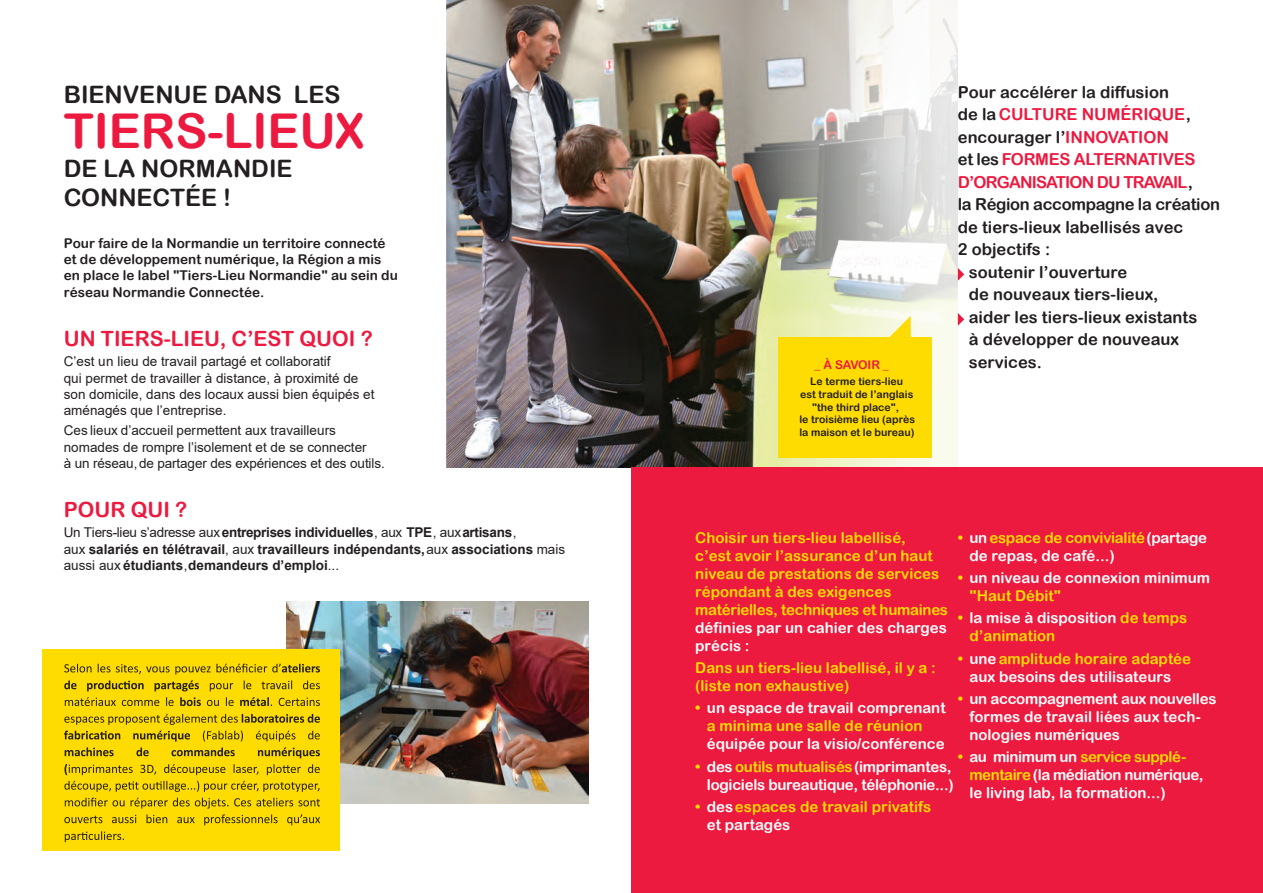
<style>
.page{position:relative;width:1263px;height:893px;background:#fff}
.page>*{position:absolute;margin:0;border:0;box-sizing:border-box;transform-origin:0 0}
.t1{font:48px "Arial Rounded MT Bold";color:#ed1a40}
.t2{font:24px/28.8px "Arial Rounded MT Bold";color:#231f20}
.t3{font:21px "Arial Rounded MT Bold";color:#ed1a40}
.t4{font:16.5px "Arial Rounded MT Bold";color:#231f20}
.t5{font:16.5px "Arial Rounded MT Bold";letter-spacing:-.02em;color:#231f20}
.t6{font:16.5px "Arial Rounded MT Bold";letter-spacing:-.05em;color:#ed1a40}
.t7{font:16.5px "Arial Rounded MT Bold";letter-spacing:-.02em;color:#ed1a40}
.t8{font:16.5px "Arial Rounded MT Bold";color:#ed1a40}
.t9{font:15px/18px "Arial Rounded MT Bold";color:#fff}
.t10{font:15px/18px "Arial Rounded MT Bold";color:#ffdc01}
.t11{font:15px/18px "Arial Rounded MT Bold";letter-spacing:-.02em;color:#fff;text-align:right}
.t12{font:15px/18px "Arial Rounded MT Bold";letter-spacing:-.03em;color:#fff}
.t13{font:13.5px/16.2px "Arial";color:#231f20}
.t14{font:700 13.5px/16.2px "Arial";color:#231f20}
.t15{font:13.5px/16.2px "Arial Rounded MT Bold";color:#231f20}
.t16{font:12px "Arial Rounded MT Bold";letter-spacing:-.015em;color:#ed1a40}
.t17{font:10.5px/12.6px "Arial Rounded MT Bold";color:#231f20;text-align:center}
.s1{color:#231f20}
.s2{color:#ed1a40}
.s3{font-weight:400}
.s4{color:#ffdc01}
.s5{color:#fff}
</style>
<div class="page">
<img style="left:446px;top:0;width:512px;height:468px">
<div style="left:631px;top:468px;width:632px;height:425px;background:#ed1a40"></div>
<img style="left:286px;top:602px;width:303px;height:201px">
<svg style="left:958px;top:268px;width:6px;height:13px"></svg>
<svg style="left:958px;top:313px;width:6px;height:13px"></svg>
<div style="left:778px;top:337px;width:154px;height:120px;background:#ffdc01"></div>
<div style="left:43px;top:649px;width:297px;height:201px;background:#ffdc01"></div>
<svg style="left:64px;top:664px;width:256px;height:27px"></svg>
<svg style="left:65px;top:697px;width:255px;height:9px"></svg>
<svg style="left:64px;top:714px;width:256px;height:44px"></svg>
<svg style="left:64px;top:764px;width:256px;height:11px"></svg>
<svg style="left:64px;top:781px;width:256px;height:11px"></svg>
<svg style="left:64px;top:798px;width:256px;height:27px"></svg>
<svg style="left:65px;top:831px;width:59px;height:11px"></svg>
<svg style="left:889px;top:316px;width:22px;height:21px"></svg>
<p class="t4" style="left:958px;top:82px;width:213px">Pour accélérer la diffusion</p>
<p class="t8" style="left:958px;top:105px;width:235px"><span class="s1">de la</span> CULTURE NUMÉRIQUE<span class="s1">,</span></p>
<p class="t4" style="left:958px;top:127px;width:213px">encourager l’<span class="s2">INNOVATION</span></p>
<p class="t7" style="left:958px;top:150px;width:239px"><span class="s1">et les</span> FORMES ALTERNATIVES</p>
<p class="t6" style="left:958px;top:172px;width:237px">D’ORGANISATION DU TRAVAIL<span class="s1">,</span></p>
<p class="t5" style="left:958px;top:195px;width:264px">la Région accompagne la création</p>
<p class="t4" style="left:958px;top:217px;width:227px">de tiers-lieux labellisés avec</p>
<p class="t4" style="left:958px;top:240px;width:94px">2 objectifs :</p>
<p class="t4" style="left:969px;top:262px;width:160px">soutenir l’ouverture</p>
<p class="t4" style="left:969px;top:285px;width:191px">de nouveaux tiers-lieux,</p>
<p class="t4" style="left:969px;top:307px;width:230px">aider les tiers-lieux existants</p>
<p class="t4" style="left:969px;top:330px;width:212px">à développer de nouveaux</p>
<h2 class="t2" style="left:64px;top:80px;width:278px">BIENVENUE DANS LES</h2>
<h1 class="t1" style="left:64px;top:103px;width:302px">TIERS-LIEUX</h1>
<h2 class="t2" style="left:64px;top:154px;width:230px">DE LA NORMANDIE<br>CONNECTÉE !</h2>
<p class="t15" style="left:64px;top:235px;width:336px">Pour faire de la Normandie un territoire connecté et de développement numérique, la Région a mis en place le label "Tiers-Lieu Normandie" au sein du réseau Normandie Connectée.</p>
<h3 class="t3" style="left:64px;top:326px;width:310px">UN TIERS-LIEU, C’EST QUOI ?</h3>
<p class="t13" style="left:64px;top:353px;width:312px">C’est un lieu de travail partagé et collaboratif<br>qui permet de travailler à distance, à proximité de son domicile, dans des locaux aussi bien équipés et aménagés que l’entreprise.</p>
<p class="t13" style="left:64px;top:422px;width:322px">Ces lieux d’accueil permettent aux travailleurs nomades de rompre l’isolement et de se connecter<br>à un réseau,de partager des expériences et des outils.</p>
<h3 class="t3" style="left:64px;top:497px;width:125px">POUR QUI ?</h3>
<p class="t14" style="left:64px;top:525px;width:503px"><span class="s3">Un Tiers-lieu s’adresse aux</span> entreprises individuelles<span class="s3">, aux</span> TPE<span class="s3">, aux</span> artisans<span class="s3">,<br>aux</span> salariés en télétravail<span class="s3">, aux</span> travailleurs indépendants, <span class="s3">aux</span> associations <span class="s3">mais aussi aux</span> étudiants<span class="s3">,</span>demandeurs d’emploi<span class="s3">...</span></p>
<p class="t10" style="left:695px;top:528px;width:254px">Choisir un tiers-lieu labellisé,<br>c’est avoir l’assurance d’un haut niveau de prestations de services répondant à des exigences matérielles, techniques et humaines</p>
<p class="t9" style="left:695px;top:618px;width:253px">définies par un cahier des charges précis :</p>
<p class="t10" style="left:695px;top:659px;width:242px">Dans un tiers-lieu labellisé, il y a : (liste non exhaustive)</p>
<p class="t9" style="left:707px;top:699px;width:240px;text-indent:-12px"><span class="s4">•</span> un espace de travail comprenant <span class="s4">a minima une salle de réunion</span></p>
<p class="t9" style="left:707px;top:735px;width:239px">équipée pour la visio/conférence</p>
<p class="t11" style="left:695px;top:757px;width:260px"><span class="s4">•</span> des <span class="s4">outils mutualisés</span>(imprimantes, logiciels bureautique, téléphonie...)</p>
<p class="t10" style="left:707px;top:797px;width:226px;text-indent:-12px">• <span class="s5">des</span> espaces de travail privatifs <span class="s5">et partagés</span></p>
<p class="t16" style="left:814px;top:357px;width:76px">_ À SAVOIR _</p>
<p class="t4" style="left:969px;top:352px;width:75px">services.</p>
<p class="t17" style="left:799px;top:375px;width:117px">Le terme tiers-lieu<br>est traduit de l’anglais "the third place",<br>le troisième lieu (après la maison et le bureau)</p>
<p class="t11" style="left:969px;top:528px;width:239px;text-align:left;text-indent:-12px"><span class="s4">•</span> un <span class="s4">espace de convivialité</span> (partage de repas, de café...)</p>
<p class="t9" style="left:969px;top:569px;width:242px;text-indent:-12px"><span class="s4">•</span> un niveau de connexion minimum <span class="s4">"Haut Débit"</span></p>
<p class="t10" style="left:969px;top:609px;width:219px;text-indent:-12px">• <span class="s5">la mise à disposition</span> de temps d’animation</p>
<p class="t9" style="left:958px;top:649px;width:235px;text-align:center"><span class="s4">•</span> une <span class="s4">amplitude horaire adaptée </span>aux besoins des utilisateurs</p>
<p class="t9" style="left:969px;top:689px;width:249px;text-indent:-12px"><span class="s4">•</span> un accompagnement aux nouvelles formes de travail liées aux tech&shy;nologies numériques</p>
<p class="t12" style="left:969px;top:748px;width:236px;text-indent:-12px"><span class="s4">•</span> au minimum un <span class="s4">service supplé&shy;mentaire</span>(la médiation numérique, le living lab, la formation...)</p>
</div>
